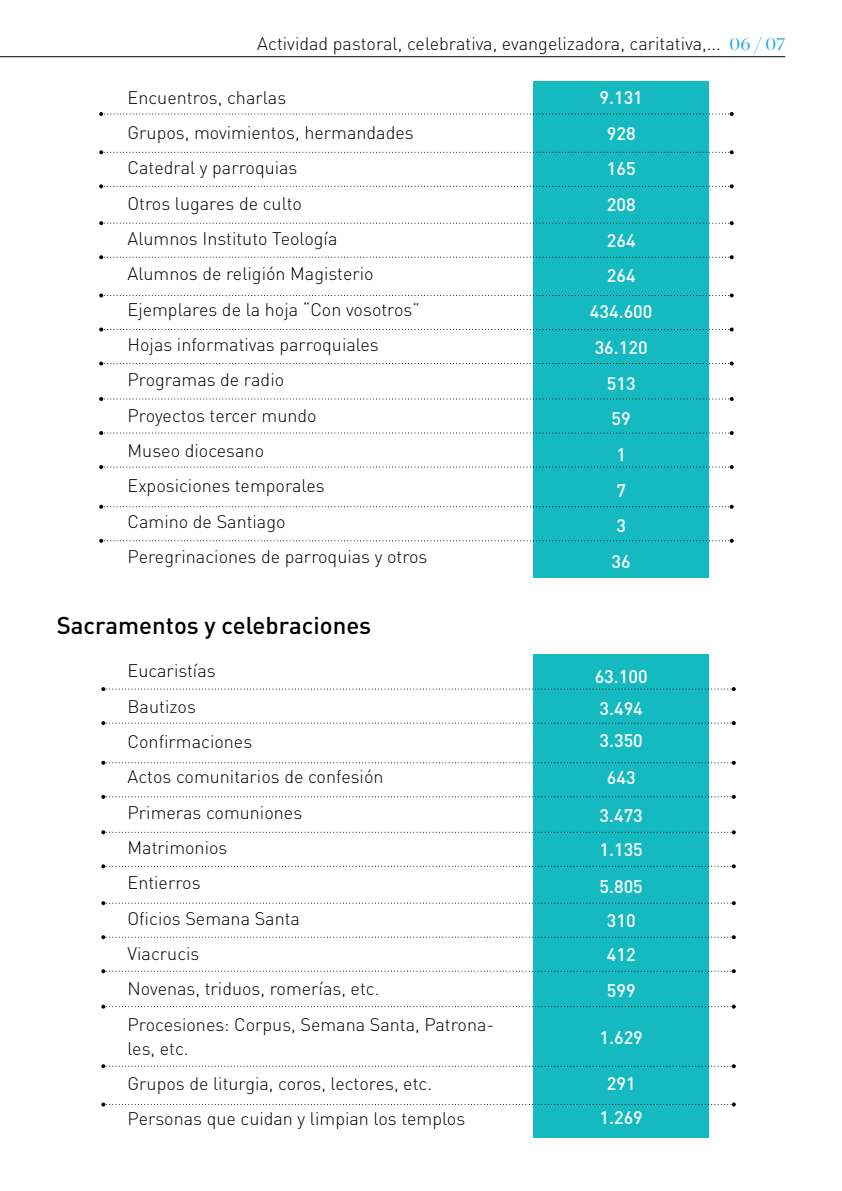
<style>
.page{position:relative;width:842px;height:1191px;background:#fff}
.page>*{position:absolute;margin:0;border:0;box-sizing:border-box;transform-origin:0 0}
.t1{font:500 24px "DIN Pro";color:#000}
.t2{font:300 18px/35.4px "DIN Pro";color:#000}
.t3{font:500 18px/35.6px "DIN Pro";color:#fff;text-align:center}
.s1{font-family:"Chronicle Display";font-weight:400;color:#27aae1}
</style>
<div class="page">
<hr style="left:0;top:56px;width:785px;height:1px;background:#000">
<div style="left:534px;top:81px;width:175px;height:496px;background:#14bac0"></div>
<div style="left:534px;top:654px;width:175px;height:483px;background:#14bac0"></div>
<svg style="left:101px;top:687px;width:635px;height:4px"></svg>
<svg style="left:101px;top:721px;width:635px;height:4px"></svg>
<svg style="left:101px;top:761px;width:635px;height:4px"></svg>
<svg style="left:101px;top:795px;width:635px;height:4px"></svg>
<svg style="left:101px;top:830px;width:635px;height:4px"></svg>
<svg style="left:101px;top:864px;width:635px;height:4px"></svg>
<svg style="left:101px;top:901px;width:635px;height:4px"></svg>
<svg style="left:101px;top:935px;width:635px;height:4px"></svg>
<svg style="left:101px;top:969px;width:635px;height:4px"></svg>
<svg style="left:101px;top:1004px;width:635px;height:4px"></svg>
<svg style="left:101px;top:1064px;width:635px;height:4px"></svg>
<svg style="left:101px;top:1102px;width:635px;height:4px"></svg>
<svg style="left:99px;top:112px;width:635px;height:4px"></svg>
<svg style="left:99px;top:150px;width:635px;height:4px"></svg>
<svg style="left:99px;top:184px;width:635px;height:4px"></svg>
<svg style="left:99px;top:221px;width:635px;height:4px"></svg>
<svg style="left:99px;top:255px;width:635px;height:4px"></svg>
<svg style="left:99px;top:293px;width:635px;height:4px"></svg>
<svg style="left:99px;top:327px;width:635px;height:4px"></svg>
<svg style="left:99px;top:361px;width:635px;height:4px"></svg>
<svg style="left:99px;top:397px;width:635px;height:4px"></svg>
<svg style="left:99px;top:431px;width:635px;height:4px"></svg>
<svg style="left:99px;top:465px;width:635px;height:4px"></svg>
<svg style="left:99px;top:505px;width:635px;height:4px"></svg>
<svg style="left:99px;top:539px;width:635px;height:4px"></svg>
<p class="t2" style="left:257px;top:25px;width:529px">Actividad pastoral, celebrativa, evangelizadora, caritativa,... <span class="s1">06 / 07</span></p>
<p class="t2" style="left:128px;top:79px;width:301px">Encuentros, charlas<br>Grupos, movimientos, hermandades<br>Catedral y parroquias<br>Otros lugares de culto<br>Alumnos Instituto Teología<br>Alumnos de religión Magisterio<br>Ejemplares de la hoja “Con vosotros”<br>Hojas informativas parroquiales<br>Programas de radio<br>Proyectos tercer mundo<br>Museo diocesano<br>Exposiciones temporales<br>Camino de Santiago<br>Peregrinaciones de parroquias y otros</p>
<p class="t3" style="left:590px;top:79px;width:64px">9.131<br>928<br>165<br>208<br>264<br>264<br>434.600<br>36.120<br>513<br>59<br>1<br>7<br>3<br>36</p>
<h1 class="t1" style="left:57px;top:609px;width:316px">Sacramentos y celebraciones</h1>
<p class="t2" style="left:128px;top:652px;width:368px">Eucaristías<br>Bautizos<br>Confirmaciones<br>Actos comunitarios de confesión<br>Primeras comuniones<br>Matrimonios<br>Entierros<br>Oficios Semana Santa<br>Viacrucis<br>Novenas, triduos, romerías, etc.<br>Procesiones: Corpus, Semana Santa, Patrona-</p>
<p class="t2" style="left:128px;top:1029px;width:339px">les, etc.<br>Grupos de liturgia, coros, lectores, etc.<br>Personas que cuidan y limpian los templos</p>
<p class="t3" style="left:595px;top:659px;width:54px;line-height:32px;text-align:left">63.100<br>3.494<br>3.350</p>
<p class="t3" style="left:599px;top:758px;width:45px;line-height:37.6px">643<br>3.473</p>
<p class="t3" style="left:599px;top:829px;width:45px;line-height:37.6px;text-align:left">1.135<br>5.805</p>
<p class="t3" style="left:607px;top:903px;width:30px;line-height:33.6px;text-align:left">310<br>412</p>
<p class="t3" style="left:607px;top:971px;width:30px">599</p>
<p class="t3" style="left:599px;top:1019px;width:45px">1.629</p>
<p class="t3" style="left:599px;top:1065px;width:45px;line-height:33.6px">291<br>1.269</p>
</div>
